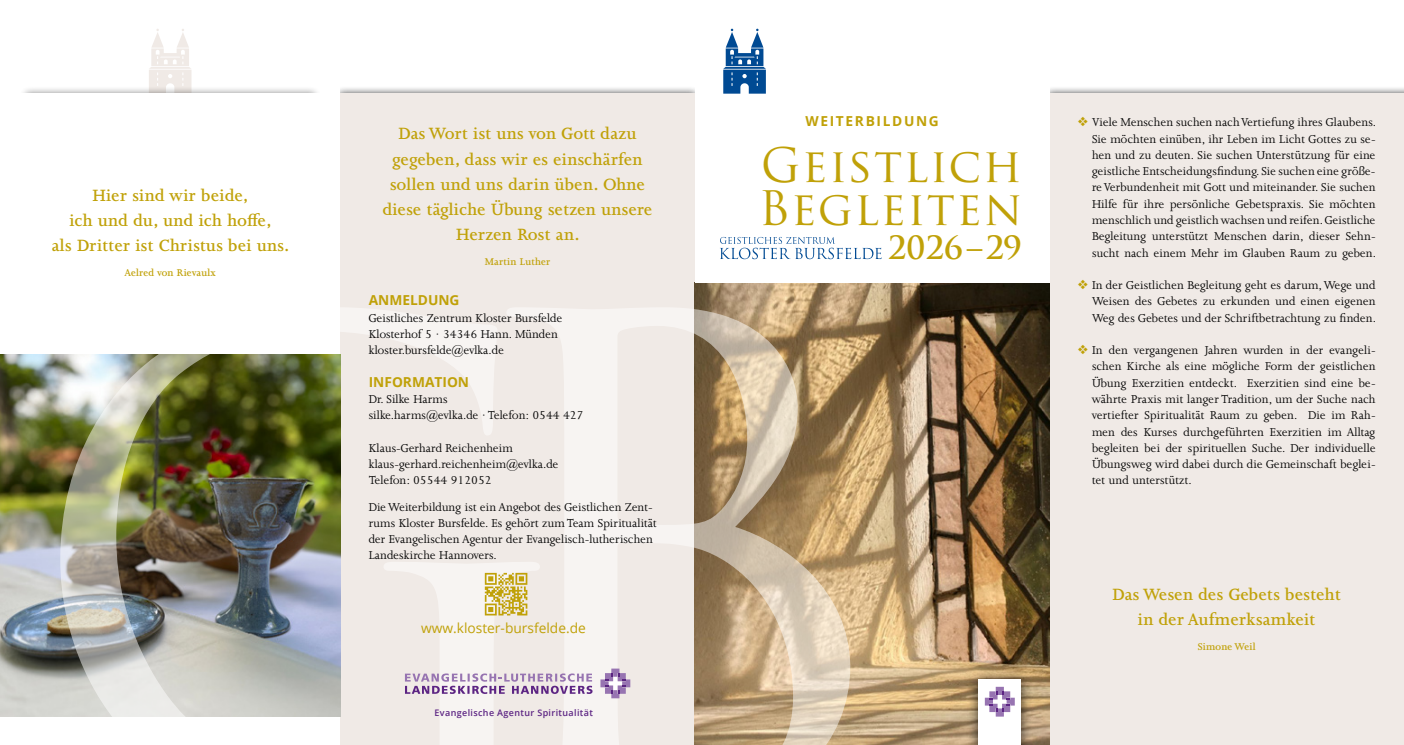
<style>
.page{position:relative;width:1404px;height:745px;background:#fff}
.page>*{position:absolute;margin:0;border:0;box-sizing:border-box;transform-origin:0 0}
.t1{font:46.25px/42.9px "Trajan Pro";letter-spacing:.03em;color:#c0a108}
.t2{font:700 31.25px "Trajan Pro";color:#c0a108}
.t3{font:600 18.75px/25px "Joanna MT Pro";letter-spacing:.01em;color:#c0a108;text-align:center}
.t4{font:13.75px "Open Sans";color:#c0a108}
.t5{font:700 13.75px "Open Sans";color:#c0a108}
.t6{font:700 13.75px "Open Sans";letter-spacing:.12em;color:#c0a108}
.t7{font:13.12px/16.2px "Joanna MT Std";color:#000}
.t8{font:600 11.25px "Joanna MT Pro";letter-spacing:.01em;color:#c0a108}
.t9{font:600 9px "Open Sans";letter-spacing:.04em;color:#5c2483}
.s1{color:#c0a108}
</style>
<div class="page">
<div style="left:1049px;top:94px;width:354px;height:650px;background:#f0eae6"></div>
<div style="left:340px;top:94px;width:354px;height:650px;background:#f0eae6"></div>
<svg style="left:149px;top:29px;width:42px;height:57px"></svg>
<div style="left:19px;top:86px;width:302px;height:46px;background:#000;opacity:.5"></div>
<div style="left:0;top:94px;width:340px;height:225px;background:#fff"></div>
<img style="left:0;top:354px;width:60px;height:362px">
<img style="left:694px;top:282px;width:355px;height:462px">
<div style="left:966px;top:667px;width:66px;height:77px;background:#000;opacity:.75"></div>
<div style="left:978px;top:679px;width:42px;height:65px;background:#fff"></div>
<svg style="left:984px;top:686px;width:30px;height:30px"></svg>
<svg style="left:720px;top:237px;width:161px;height:22px"></svg>
<img style="left:60px;top:308px;width:446px;height:436px">
<svg style="left:506px;top:307px;width:344px;height:437px"></svg>
<svg style="left:485px;top:572px;width:42px;height:43px"></svg>
<svg style="left:405px;top:673px;width:187px;height:20px"></svg>
<svg style="left:600px;top:668px;width:30px;height:29px"></svg>
<svg style="left:723px;top:29px;width:42px;height:65px"></svg>
<h3 class="t3" style="left:52px;top:182px;width:239px">Hier sind wir beide,<br>ich und du, und ich hoffe,<br>als Dritter ist Christus bei uns.</h3>
<p class="t8" style="left:124px;top:265px;width:93px">Aelred von Rievaulx</p>
<h3 class="t3" style="left:382px;top:121px;width:271px">Das Wort ist uns von Gott dazu gegeben, dass wir es einschärfen sollen und uns darin üben. Ohne diese tägliche Übung setzen unsere<br>Herzen Rost an.</h3>
<p class="t8" style="left:485px;top:254px;width:67px">Martin Luther</p>
<p class="t5" style="left:369px;top:290px;width:92px">ANMELDUNG</p>
<p class="t7" style="left:369px;top:309px;width:195px">Geistliches Zentrum Kloster Bursfelde<br>Klosterhof 5 · 34346 Hann. Münden kloster.bursfelde@evlka.de</p>
<p class="t5" style="left:369px;top:372px;width:102px">INFORMATION</p>
<p class="t7" style="left:369px;top:391px;width:216px">Dr. Silke Harms<br>silke.harms@evlka.de · Telefon: 0544 427</p>
<p class="t7" style="left:369px;top:439px;width:191px">Klaus-Gerhard Reichenheim klaus-gerhard.reichenheim@evlka.de<br>Telefon: 05544 912052</p>
<p class="t7" style="left:369px;top:498px;width:289px">Die Weiterbildung ist ein Angebot des Geistlichen Zent&shy;rums Kloster Bursfelde. Es gehört zum Team Spiritualität der Evangelischen Agentur der Evangelisch-lutherischen Landeskirche Hannovers.</p>
<p class="t4" style="left:421px;top:618px;width:166px">www.kloster-bursfelde.de</p>
<p class="t9" style="left:434px;top:706px;width:160px">Evangelische Agentur Spiritualität</p>
<p class="t6" style="left:805px;top:111px;width:135px">WEITERBILDUNG</p>
<p class="t7" style="left:1091px;top:114px;width:286px;text-align:justify;text-indent:-14px"><span class="s1">❖</span> Viele Menschen suchen nach Vertiefung ihres Glaubens.<br>Sie möchten einüben, ihr Leben im Licht Gottes zu se&shy;hen und zu deuten. Sie suchen Unterstützung für eine geistliche Entscheidungsfindung. Sie suchen eine größe&shy;re Verbundenheit mit Gott und miteinander. Sie suchen Hilfe für ihre persönliche Gebetspraxis. Sie möchten menschlich und geistlich wachsen und reifen. Geistliche Begleitung unterstützt Menschen darin, dieser Sehn&shy;sucht nach einem Mehr im Glauben Raum zu geben.</p>
<p class="t7" style="left:1091px;top:277px;width:285px;text-align:justify;text-indent:-14px"><span class="s1">❖</span> In der Geistlichen Begleitung geht es darum, Wege und Weisen des Gebetes zu erkunden und einen eigenen Weg des Gebetes und der Schriftbetrachtung zu finden.</p>
<p class="t7" style="left:1091px;top:342px;width:285px;text-align:justify;text-indent:-14px"><span class="s1">❖</span> In den vergangenen Jahren wurden in der evangeli&shy;schen Kirche als eine mögliche Form der geistlichen Übung Exerzitien entdeckt. Exerzitien sind eine be&shy;währte Praxis mit langer Tradition, um der Suche nach vertiefter Spiritualität Raum zu geben. Die im Rah&shy;men des Kurses durchgeführten Exerzitien im Alltag begleiten bei der spirituellen Suche. Der individuelle Übungsweg wird dabei durch die Gemeinschaft beglei&shy;tet und unterstützt.</p>
<h1 class="t1" style="left:758px;top:144px;width:265px">Geistlich<br>Begleiten</h1>
<h2 class="t2" style="left:887px;top:228px;width:136px">2026–29</h2>
<h3 class="t3" style="left:1112px;top:581px;width:230px">Das Wesen des Gebets besteht in der Aufmerksamkeit</h3>
<p class="t8" style="left:1197px;top:639px;width:59px">Simone Weil</p>
</div>
